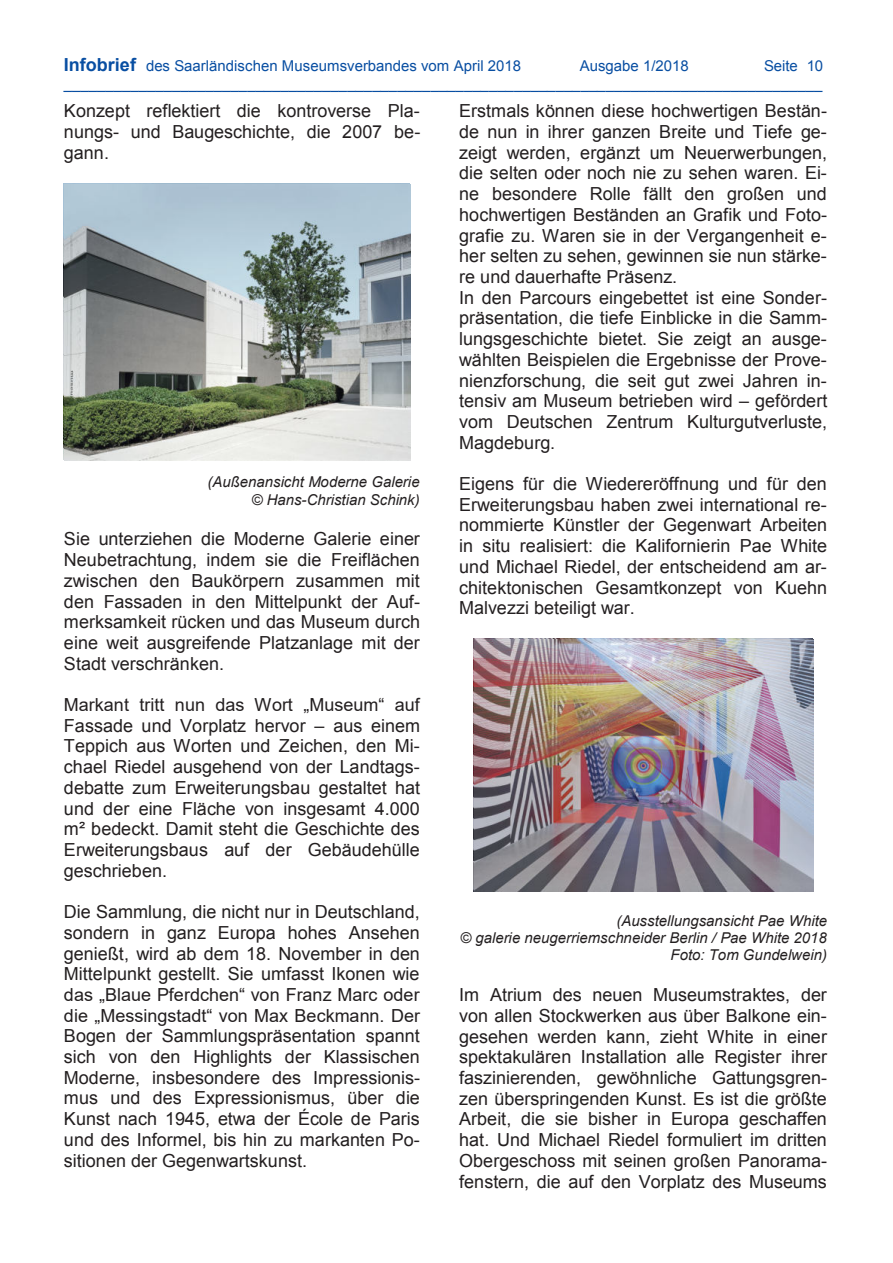
<style>
.page{position:relative;width:893px;height:1263px;background:#fff}
.page>*{position:absolute;margin:0;border:0;box-sizing:border-box;transform-origin:0 0}
.t1{font:18px/20.7px "Arial";color:#231f20;text-align:justify}
.t2{font:18px/20.5px "Arial";color:#000;text-align:right}
.t3{font:18px/20.7px "Arial";color:#231f20}
.t4{font:15px/18px "Arial";color:#084ea2;text-align:right}
.t5{font:italic 15px/17.2px "Arial";color:#231f20;text-align:right}
.s1{font-weight:700;font-size:18px}
.s2{font-style:inherit}
.s3{color:#000}
</style>
<div class="page">
<img style="left:65px;top:184px;width:345px;height:277px">
<img style="left:475px;top:640px;width:338px;height:252px">
<p class="t4" style="left:64px;top:58px;width:459px"><span class="s1">Infobrief</span> des Saarländischen Museumsverbandes vom April 2018</p>
<p class="t4" style="left:580px;top:58px;width:110px">Ausgabe 1/2018</p>
<p class="t4" style="left:64px;top:58px;width:761px">Seite 10 ___________________________________________________________________________________________</p>
<p class="t1" style="left:64px;top:102px;width:358px">Konzept reflektiert die kontroverse Pla&shy;nungs- und Baugeschichte, die 2007 be&shy;gann.</p>
<p class="t1" style="left:459px;top:102px;width:370px;text-align:left">Erstmals können diese hochwertigen Bestän&shy;de nun in ihrer ganzen Breite und Tiefe ge&shy;zeigt werden, ergänzt um Neuerwerbungen, die selten oder noch nie zu sehen waren. Ei&shy;ne besondere Rolle fällt den großen und hochwertigen Beständen an Grafik und Foto&shy;grafie zu. Waren sie in der Vergangenheit e&shy;her selten zu sehen, gewinnen sie nun stärke&shy;re und dauerhafte Präsenz.<br>In den Parcours eingebettet ist eine Sonder&shy;präsentation, die tiefe Einblicke in die Samm&shy;lungsgeschichte bietet. Sie zeigt an ausge&shy;wählten Beispielen die Ergebnisse der Prove&shy;nienzforschung, die seit gut zwei Jahren in&shy;tensiv am Museum betrieben wird <span class="s2">–</span> gefördert vom Deutschen Zentrum Kulturgutverluste, Magdeburg.</p>
<p class="t1" style="left:459px;top:475px;width:369px">Eigens für die Wiedereröffnung und für den Erweiterungsbau haben zwei international re&shy;nommierte Künstler der Gegenwart Arbeiten in situ realisiert: die Kalifornierin Pae White und Michael Riedel, der entscheidend am ar&shy;chitektonischen Gesamtkonzept von Kuehn Malvezzi beteiligt war.</p>
<p class="t5" style="left:207px;top:475px;width:214px">(Außenansicht Moderne Galerie © Hans-Christian Schink)</p>
<p class="t1" style="left:64px;top:530px;width:358px;text-align:left">Sie unterziehen die Moderne Galerie einer Neubetrachtung, indem sie die Freiflächen zwischen den Baukörpern zusammen mit den Fassaden in den Mittelpunkt der Auf&shy;merksamkeit rücken und das <span class="s3">Museum durch </span>eine weit ausgreifende Platzanlage mit Stadt verschränken.</p>
<p class="t2" style="left:395px;top:635px;width:28px">der</p>
<p class="t2" style="left:65px;top:697px;width:358px">Markant tritt nun das Wort „Museum“ auf aus einem</p>
<p class="t1" style="left:64px;top:717px;width:358px;text-align:left">Fassade und Vorplatz hervor <span class="s2">–<br></span>Teppich aus Worten und Zeichen, den M<span class="s3">i&shy;</span>chael Riedel ausgehend von der Landtag<span class="s3">s&shy;</span>debatte zum Erweiteru<span class="s3">ngsbau gestaltet hat </span>und der eine Fläche von insgesamt<br>m bedeckt. Damit steht die Geschichte <span class="s3">des </span>Erweiterungsbaus auf der<br>geschrieben.</p>
<p class="t2" style="left:376px;top:800px;width:47px">4.000</p>
<p class="t2" style="left:80px;top:820px;width:7px">²</p>
<p class="t2" style="left:309px;top:842px;width:114px">Gebäudehülle</p>
<p class="t2" style="left:65px;top:904px;width:358px">Die Sammlung, die nicht nur in Deutschland,</p>
<p class="t1" style="left:64px;top:924px;width:357px">sondern in ganz Europa hohes Ansehen genießt, wird ab dem 18. November in den Mittelpunkt gestellt. Sie umfasst Ikonen wie</p>
<p class="t3" style="left:64px;top:986px;width:357px">das „Blaue Pferdchen“ von Franz Marc oder die „Messingstadt“ von Max Beckmann. Der</p>
<p class="t1" style="left:64px;top:1027px;width:358px">Bogen der Sammlungspräsentation spannt sich von den Highlights der Klassischen Moderne, insbesondere des Impressionis&shy;mus und des Expressionismus, über die Kunst nach 1945, etwa der École de Paris und des Informel, bis hin zu markanten Po&shy;sitionen der Gegenwartskunst.</p>
<p class="t5" style="left:460px;top:913px;width:368px">(Ausstellungsansicht Pae White<br>© galerie neugerriemschneider Berlin / Pae White 2018<br>Foto: Tom Gundelwein)</p>
<p class="t1" style="left:459px;top:986px;width:369px">Im Atrium des neuen Museumstraktes, der von allen Stockwerken aus über Balkone ein&shy;gesehen werden kann, zieht White in einer spektakulären Installation alle Register ihrer faszinierenden, gewöhnliche Gattungsgren&shy;zen überspringenden Kunst. Es ist die größte Arbeit, die sie bisher in Europa geschaffen hat. Und Michael Riedel formuliert im dritten Obergeschoss mit seinen großen Panorama&shy;fenstern, die auf den Vorplatz des Museums</p>
</div>
